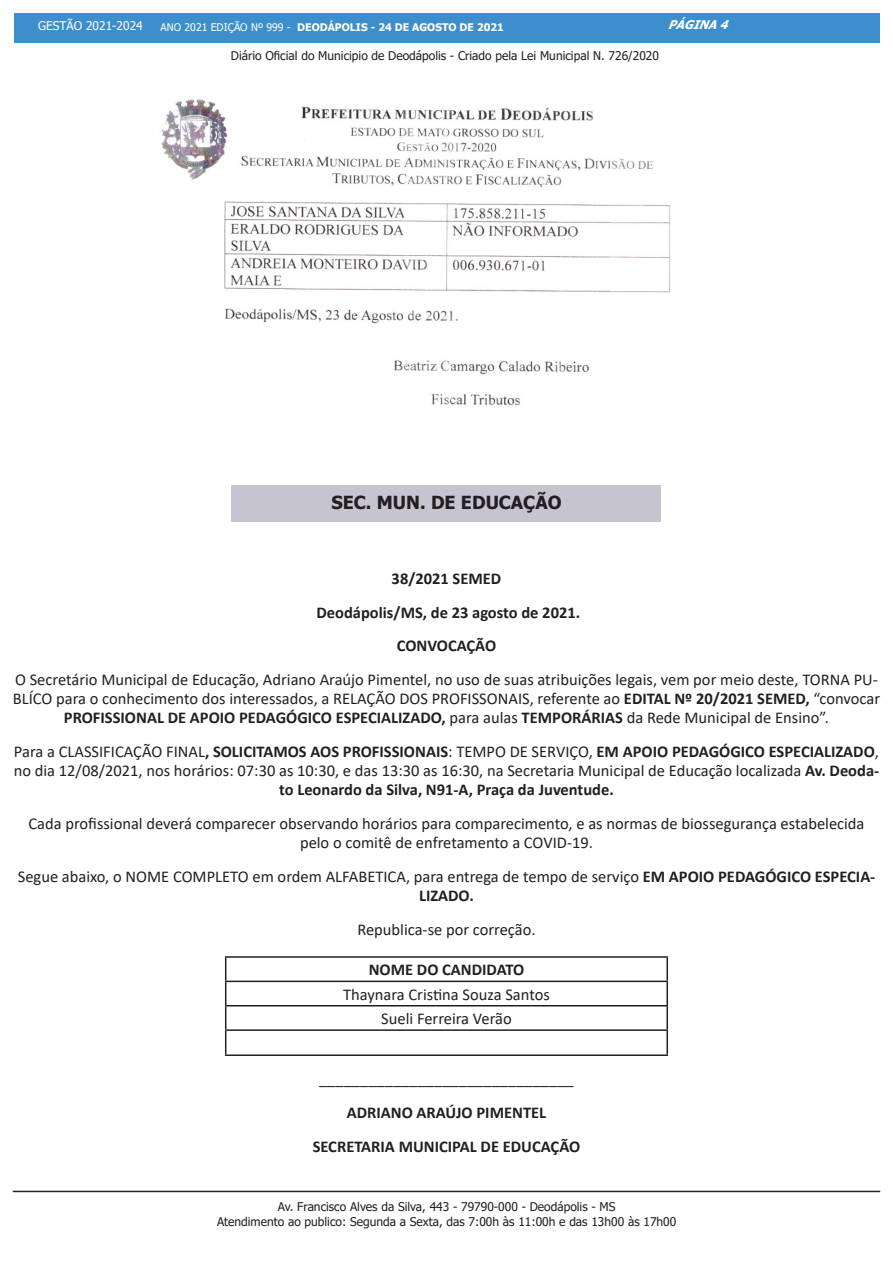
<style>
.page{position:relative;width:893px;height:1263px;background:#fff}
.page>*{position:absolute;margin:0;border:0;box-sizing:border-box;transform-origin:0 0}
.t1{font:700 18px "Tahoma";color:#231f20}
.t2{font:16.5px/18.9px "Calibri";color:#231f20;text-align:center}
.t3{font:700 16.5px "Calibri";color:#231f20}
.t4{font:12px/14.4px "Tahoma";color:#231f20;text-align:center}
.t5{font:12px "Tahoma";color:#fff}
.t6{font:italic 700 12px "Tahoma";color:#fff}
.t7{font:700 10.5px "Tahoma";color:#fff}
.s1{font-weight:400}
.s2{font-weight:700}
</style>
<div class="page">
<div style="left:14px;top:14px;width:865px;height:29px;background:#3c8ecc"></div>
<hr style="left:13px;top:1191px;width:867px;height:1px;background:#231f20">
<img style="left:161px;top:99px;width:510px;height:307px">
<div style="left:232px;top:486px;width:429px;height:36px;background:#c6c4cf"></div>
<hr style="left:225px;top:956px;width:443px;height:2px;background:#231f20">
<hr style="left:666px;top:958px;width:2px;height:23px;background:#231f20">
<hr style="left:225px;top:981px;width:443px;height:1px;background:#231f20">
<hr style="left:666px;top:982px;width:2px;height:23px;background:#231f20">
<hr style="left:225px;top:1005px;width:443px;height:1px;background:#231f20">
<hr style="left:666px;top:1006px;width:2px;height:23px;background:#231f20">
<hr style="left:225px;top:1029px;width:443px;height:2px;background:#231f20">
<svg style="left:225px;top:958px;width:1px;height:96px"></svg>
<hr style="left:666px;top:1031px;width:2px;height:23px;background:#231f20">
<hr style="left:225px;top:1054px;width:443px;height:2px;background:#231f20">
<p class="t5" style="left:38px;top:18px;width:106px">GESTÃO 2021-2024</p>
<p class="t7" style="left:161px;top:20px;width:345px"><span class="s1">ANO 2021 EDIÇÃO Nº 999 -</span> DEODÁPOLIS - 24 DE AGOSTO DE 2021</p>
<p class="t6" style="left:668px;top:16px;width:68px">PÁGINA4</p>
<p class="t4" style="left:231px;top:49px;width:430px">Diário Oficial do Municipio de Deodápolis - Criado pela Lei Municipal N. 726/2020</p>
<p class="t1" style="left:331px;top:490px;width:232px">SEC. MUN. DE EDUCAÇÃO</p>
<p class="t3" style="left:392px;top:566px;width:111px">38/2021 SEMED</p>
<p class="t3" style="left:317px;top:600px;width:265px">Deodápolis/MS, de 23 agosto de 2021.</p>
<p class="t3" style="left:397px;top:634px;width:101px">CONVOCAÇÃO</p>
<p class="t2" style="left:13px;top:670px;width:869px">O Secretário Municipal de Educação, Adriano Araújo Pimentel, no uso de suas atribuições legais, vem por meio deste, TORNA PU-<br>BLÍCO para o conhecimento dos interessados, a RELAÇÃO DOS PROFISSONAIS, referente ao <span class="s2">EDITAL Nº 20/2021 SEMED,</span> “convocar<br><span class="s2">PROFISSIONAL DE APOIO PEDAGÓGICO ESPECIALIZADO,</span> para aulas <span class="s2">TEMPORÁRIAS</span> da Rede Municipal de Ensino”.</p>
<p class="t2" style="left:14px;top:742px;width:867px">Para a CLASSIFICAÇÃO FINAL<span class="s2">, SOLICITAMOS AOS PROFISSIONAIS</span>: TEMPO DE SERVIÇO, <span class="s2">EM APOIO PEDAGÓGICO ESPECIALIZADO</span>, no dia 12/08/2021, nos horários: 07:30 as 10:30, e das 13:30 as 16:30, na Secretaria Municipal de Educação localizada <span class="s2">Av. Deoda&shy;to Leonardo da Silva, N91-A, Praça da Juventude.</span></p>
<p class="t2" style="left:28px;top:814px;width:838px">Cada profissional deverá comparecer observando horários para comparecimento, e as normas de biossegurança estabelecida pelo o comitê de enfretamento a COVID-19.</p>
<p class="t2" style="left:18px;top:867px;width:859px">Segue abaixo, o NOME COMPLETO em ordem ALFABETICA, para entrega de tempo de serviço <span class="s2">EM APOIO PEDAGÓGICO ESPECIA-<br>LIZADO.</span></p>
<p class="t2" style="left:357px;top:920px;width:180px">Republica-se por correção.</p>
<p class="t3" style="left:369px;top:958px;width:157px">NOME DO CANDIDATO</p>
<p class="t2" style="left:343px;top:984px;width:208px">Thaynara Cristina Souza Santos</p>
<p class="t2" style="left:381px;top:1009px;width:132px">Sueli Ferreira Verão</p>
<p class="t2" style="left:319px;top:1068px;width:256px">_______________________________</p>
<p class="t3" style="left:347px;top:1101px;width:201px">ADRIANO ARAÚJO PIMENTEL</p>
<p class="t3" style="left:313px;top:1135px;width:269px">SECRETARIA MUNICIPAL DE EDUCAÇÃO</p>
<p class="t4" style="left:217px;top:1200px;width:461px">Av. Francisco Alves da Silva, 443 - 79790-000 - Deodápolis - MS<br>Atendimento ao publico: Segunda a Sexta, das 7:00h às 11:00h e das 13h00 às 17h00</p>
</div>
